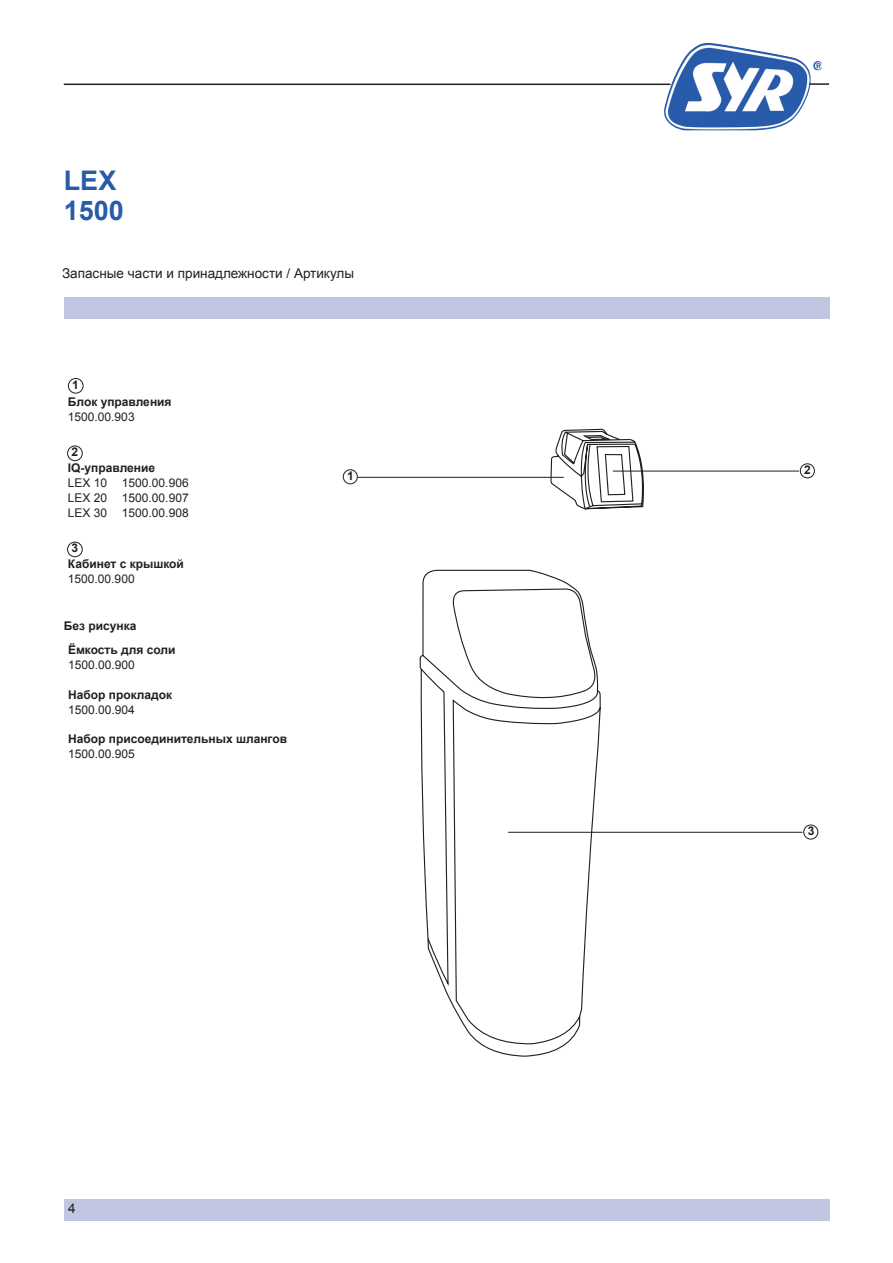
<style>
.page{position:relative;width:893px;height:1263px;background:#fff}
.page>*{position:absolute;margin:0;border:0;box-sizing:border-box;transform-origin:0 0}
.t1{font:700 27px/30px "Arial";color:#285caa}
.t2{font:13.5px "Arial";color:#231f20}
.t3{font:700 12px/16.2px "Arial";color:#231f20}
.t4{font:12px/15px "Arial";color:#231f20;text-align:justify}
</style>
<div class="page">
<div style="left:64px;top:298px;width:765px;height:21px;background:#c1c6e3"></div>
<div style="left:64px;top:1199px;width:765px;height:21px;background:#c1c6e3"></div>
<img style="left:663px;top:43px;width:159px;height:87px">
<hr style="left:64px;top:84px;width:606px;height:1px;background:#231f20">
<hr style="left:809px;top:83px;width:20px;height:2px;background:#231f20">
<svg style="left:419px;top:428px;width:225px;height:629px"></svg>
<div style="left:68px;top:378px;width:15px;height:15px;border:1px solid #231f20;border-radius:50%"></div>
<div style="left:67px;top:446px;width:16px;height:15px;border:1px solid #231f20;border-radius:50%"></div>
<div style="left:343px;top:469px;width:15px;height:15px;border:1px solid #231f20;border-radius:50%"></div>
<div style="left:803px;top:825px;width:15px;height:14px;border:1px solid #231f20;border-radius:50%"></div>
<hr style="left:358px;top:477px;width:206px;height:1px;background:#231f20">
<hr style="left:508px;top:832px;width:294px;height:1px;background:#231f20">
<div style="left:800px;top:463px;width:15px;height:15px;border:1px solid #231f20;border-radius:50%"></div>
<hr style="left:613px;top:471px;width:186px;height:1px;background:#231f20">
<div style="left:67px;top:542px;width:16px;height:15px;border:1px solid #231f20;border-radius:50%"></div>
<h1 class="t1" style="left:64px;top:167px;width:62px">LEX<br>1500</h1>
<p class="t2" style="left:62px;top:264px;width:293px">Запасные части и принадлежности / Артикулы</p>
<p class="t3" style="left:68px;top:376px;width:105px;line-height:17.1px;text-indent:4px">1<br>Блок управления</p>
<p class="t4" style="left:68px;top:409px;width:68px">1500.00.903</p>
<p class="t3" style="left:68px;top:444px;width:89px">2<br>IQ-управление</p>
<p class="t4" style="left:68px;top:476px;width:122px">LEX 10 1500.00.906<br>LEX 20 1500.00.907<br>LEX 30 1500.00.908</p>
<p class="t3" style="left:68px;top:540px;width:118px">3<br>Кабинет с крышкой</p>
<p class="t4" style="left:68px;top:572px;width:68px">1500.00.900</p>
<p class="t3" style="left:64px;top:618px;width:74px">Без рисунка</p>
<p class="t3" style="left:68px;top:642px;width:109px">Ёмкость для соли</p>
<p class="t4" style="left:68px;top:657px;width:68px">1500.00.900</p>
<p class="t3" style="left:68px;top:687px;width:106px">Набор прокладок</p>
<p class="t4" style="left:68px;top:702px;width:68px">1500.00.904</p>
<p class="t3" style="left:68px;top:731px;width:221px">Набор присоединительных шлангов</p>
<p class="t4" style="left:68px;top:746px;width:68px">1500.00.905</p>
<p class="t3" style="left:347px;top:468px;width:8px">1</p>
<p class="t2" style="left:68px;top:1200px;width:9px">4</p>
<p class="t3" style="left:804px;top:462px;width:8px">2</p>
<p class="t3" style="left:808px;top:823px;width:8px">3</p>
</div>
